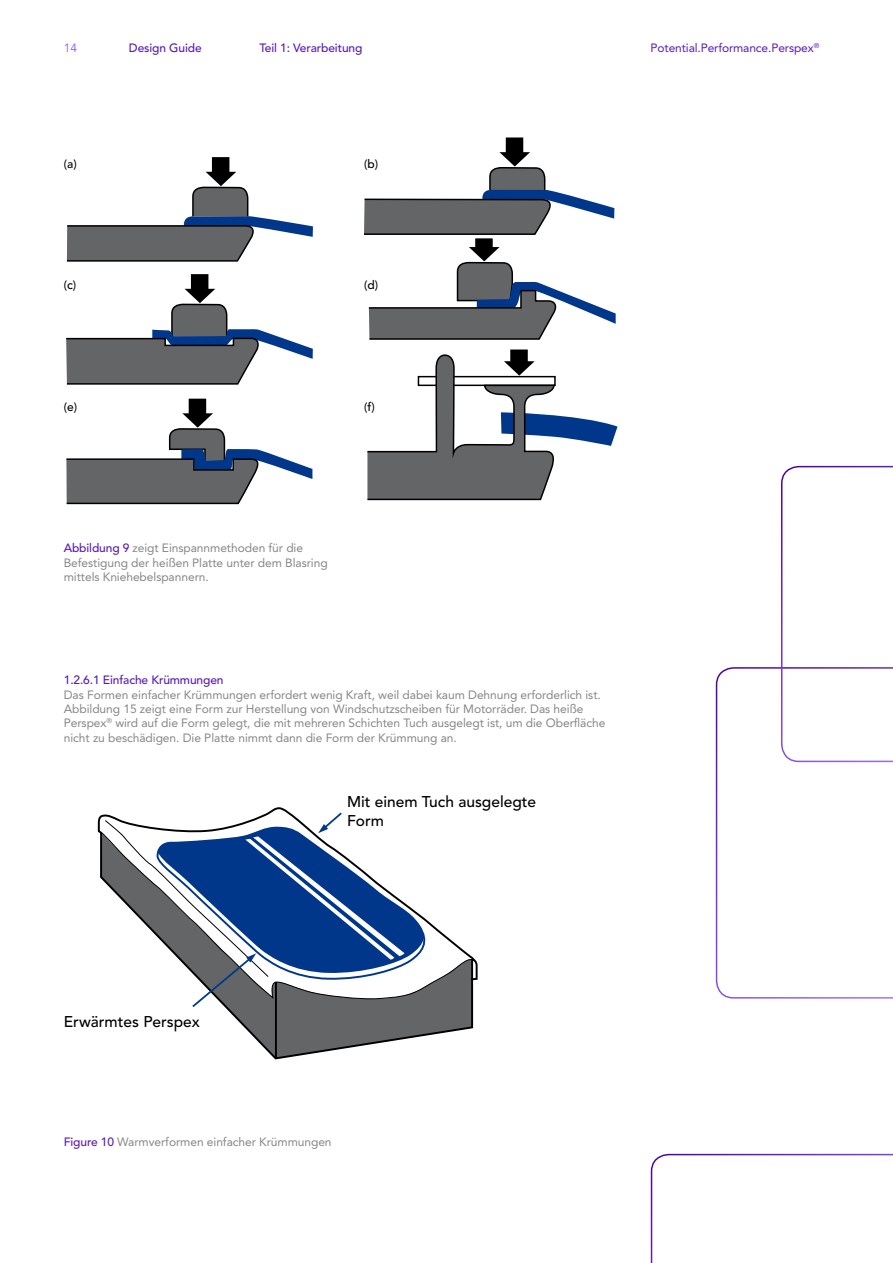
<style>
.page{position:relative;width:893px;height:1263px;background:#fff}
.page>*{position:absolute;margin:0;border:0;box-sizing:border-box;transform-origin:0 0}
.t1{font:500 15.45px/18.6px "Avenir";color:#000}
.t2{font:12px/14.4px "Avenir LT Std";letter-spacing:-.005em;color:#868688}
.t3{font:500 12px "Avenir LT Std";letter-spacing:-.01em;color:#581ab4}
.t4{font:12px "Avenir LT Std";letter-spacing:-.01em;color:#581ab4}
.t5{font:500 12px "Avenir";color:#000}
.t6{font:12px "Avenir LT Std";color:#9968ff}
.t7{font:7.05px "Avenir LT Std";color:#581ab4}
.s1{font-weight:500;color:#581ab4}
</style>
<div class="page">
<svg style="left:716px;top:667px;width:177px;height:331px"></svg>
<svg style="left:781px;top:466px;width:112px;height:296px"></svg>
<svg style="left:651px;top:1154px;width:242px;height:109px"></svg>
<svg style="left:66px;top:157px;width:247px;height:105px"></svg>
<svg style="left:66px;top:274px;width:247px;height:111px"></svg>
<svg style="left:66px;top:399px;width:246px;height:105px"></svg>
<svg style="left:367px;top:349px;width:250px;height:152px"></svg>
<svg style="left:364px;top:137px;width:252px;height:203px"></svg>
<svg style="left:97px;top:807px;width:381px;height:252px"></svg>
<svg style="left:100px;top:819px;width:376px;height:182px"></svg>
<hr style="left:471px;top:959px;width:2px;height:21px;background:#000">
<hr style="left:275px;top:982px;width:2px;height:76px;background:#000">
<svg style="left:156px;top:811px;width:274px;height:198px"></svg>
<p class="t6" style="left:64px;top:40px;width:15px">14</p>
<p class="t4" style="left:651px;top:40px;width:165px">Potential.Performance.Perspex</p>
<p class="t3" style="left:129px;top:41px;width:74px">Design Guide</p>
<p class="t7" style="left:814px;top:41px;width:7px">®</p>
<p class="t3" style="left:259px;top:41px;width:105px">Teil 1: Verarbeitung</p>
<p class="t5" style="left:64px;top:153px;width:14px">(a)</p>
<p class="t5" style="left:364px;top:153px;width:16px">(b)</p>
<p class="t5" style="left:64px;top:274px;width:14px">(c)</p>
<p class="t5" style="left:364px;top:274px;width:16px">(d)</p>
<p class="t5" style="left:64px;top:396px;width:15px">(e)</p>
<p class="t5" style="left:364px;top:396px;width:12px">(f)</p>
<p class="t2" style="left:64px;top:541px;width:265px"><span class="s1">Abbildung 9</span> zeigt Einspannmethoden für die<br>Befestigung der heißen Platte unter dem Blasring mittels Kniehebelspannern.</p>
<p class="t3" style="left:64px;top:673px;width:161px">1.2.6.1 Einfache Krümmungen</p>
<p class="t2" style="left:64px;top:687px;width:543px">Das Formen einfacher Krümmungen erfordert wenig Kraft, weil dabei kaum Dehnung erforderlich ist.<br>Abbildung 15 zeigt eine Form zur Herstellung von Windschutzscheiben für Motorräder. Das heiße Perspex<sup>®</sup> wird auf die Form gelegt, die mit mehreren Schichten Tuch ausgelegt ist, um die Oberfläche nicht zu beschädigen. Die Platte nimmt dann die Form der Krümmung an.</p>
<p class="t1" style="left:347px;top:791px;width:191px">Mit einem Tuch ausgelegte<br>Form</p>
<p class="t1" style="left:64px;top:1011px;width:138px">Erwärmtes Perspex</p>
<p class="t2" style="left:64px;top:1134px;width:269px"><span class="s1">Figure 10</span> Warmverformen einfacher Krümmungen</p>
</div>
